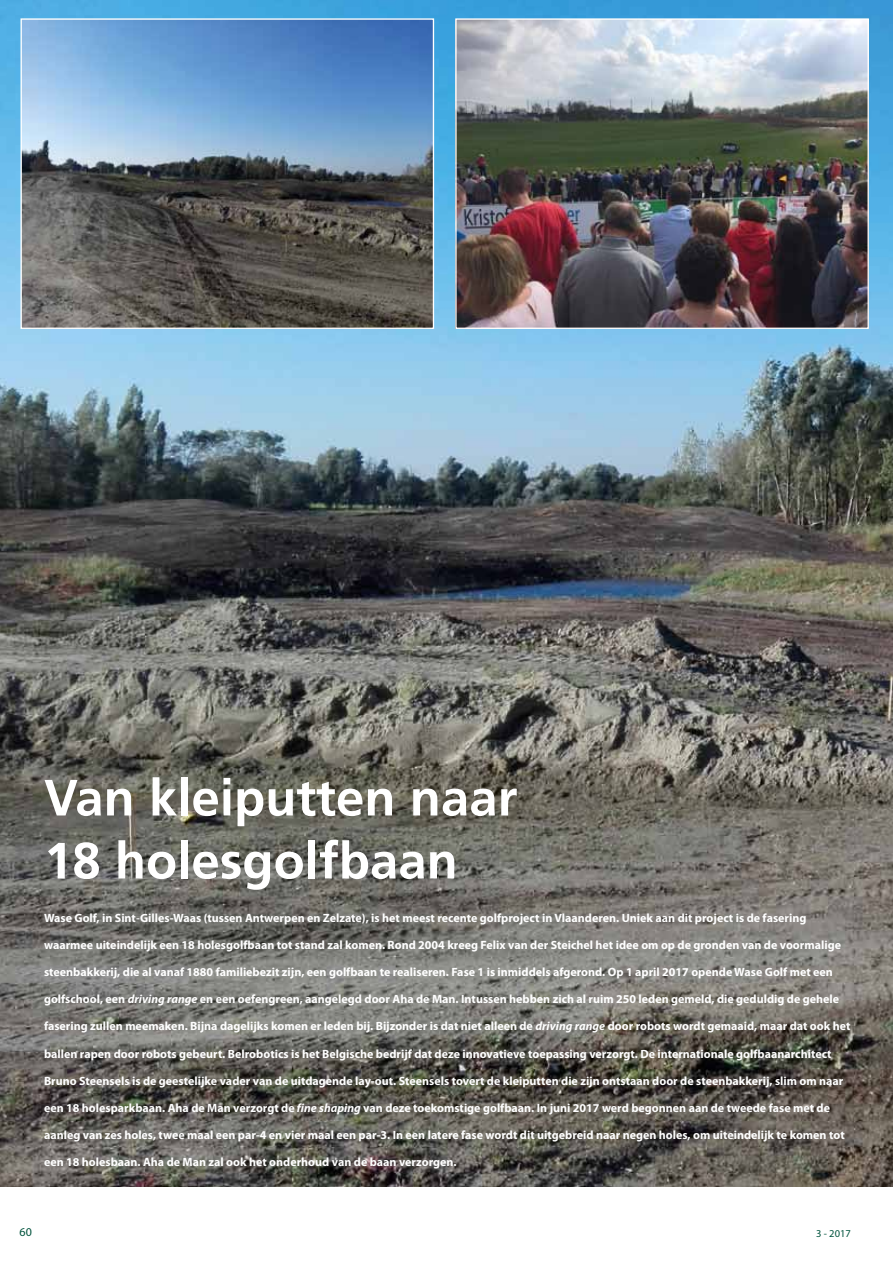
<style>
.page{position:relative;width:893px;height:1263px;background:#fff}
.page>*{position:absolute;margin:0;border:0;box-sizing:border-box;transform-origin:0 0}
.t1{font:700 51px/63px "Frutiger";color:#fff}
.t2{font:700 12px "Myriad Pro";color:#fff}
.t3{font:12px "Myriad Pro";color:#00533d}
.t4{font:10.5px "Myriad Pro";color:#00533d}
.s1{font-style:italic}
</style>
<div class="page">
<img style="left:0;top:0;width:893px;height:1186px">
<img style="left:23px;top:20px;width:409px;height:307px">
<div style="left:21px;top:18px;width:413px;height:311px;border:1px solid #fff"></div>
<img style="left:457px;top:20px;width:410px;height:307px">
<div style="left:455px;top:18px;width:414px;height:311px;border:1px solid #fff"></div>
<h1 class="t1" style="left:44px;top:766px;width:475px">Van kleiputten naar<br>18 holesgolfbaan</h1>
<p class="t2" style="left:44px;top:910px;width:764px">Wase Golf, in Sint-Gilles-Waas (tussen Antwerpen en Zelzate), is het meest recente golfproject in Vlaanderen. Uniek aan dit project is de fasering</p>
<p class="t2" style="left:44px;top:937px;width:798px">waarmee uiteindelijk een 18 holesgolfbaan tot stand zal komen. Rond 2004 kreeg Felix van der Steichel het idee om op de gronden van de voormalige</p>
<p class="t2" style="left:44px;top:964px;width:790px">steenbakkerij, die al vanaf 1880 familiebezit zijn, een golfbaan te realiseren. Fase 1 is inmiddels afgerond. Op 1 april 2017 opende Wase Golf met een</p>
<p class="t2" style="left:44px;top:991px;width:797px">golfschool, een <span class="s1">driving range</span> en een oefengreen, aangelegd door Aha de Man. Intussen hebben zich al ruim 250 leden gemeld, die geduldig de gehele</p>
<p class="t2" style="left:44px;top:1018px;width:808px">fasering zullen meemaken. Bijna dagelijks komen er leden bij. Bijzonder is dat niet alleen de <span class="s1">driving range</span> door robots wordt gemaaid, maar dat ook het</p>
<p class="t2" style="left:44px;top:1045px;width:789px">ballen rapen door robots gebeurt. Belrobotics is het Belgische bedrijf dat deze innovatieve toepassing verzorgt. De internationale golfbaanarchitect</p>
<p class="t2" style="left:44px;top:1072px;width:801px">Bruno Steensels is de geestelijke vader van de uitdagende lay-out. Steensels tovert de kleiputten die zijn ontstaan door de steenbakkerij, slim om naar</p>
<p class="t2" style="left:44px;top:1099px;width:788px">een 18 holesparkbaan. Aha de Man verzorgt de <span class="s1">fine shaping</span> van deze toekomstige golfbaan. In juni 2017 werd begonnen aan de tweede fase met de</p>
<p class="t2" style="left:44px;top:1126px;width:802px">aanleg van zes holes, twee maal een par-4 en vier maal een par-3. In een latere fase wordt dit uitgebreid naar negen holes, om uiteindelijk te komen tot</p>
<p class="t2" style="left:44px;top:1153px;width:414px">een 18 holesbaan. Aha de Man zal ook het onderhoud van de baan verzorgen.</p>
<p class="t3" style="left:20px;top:1224px;width:14px">60</p>
<p class="t4" style="left:816px;top:1227px;width:36px">3 - 2017</p>
</div>
